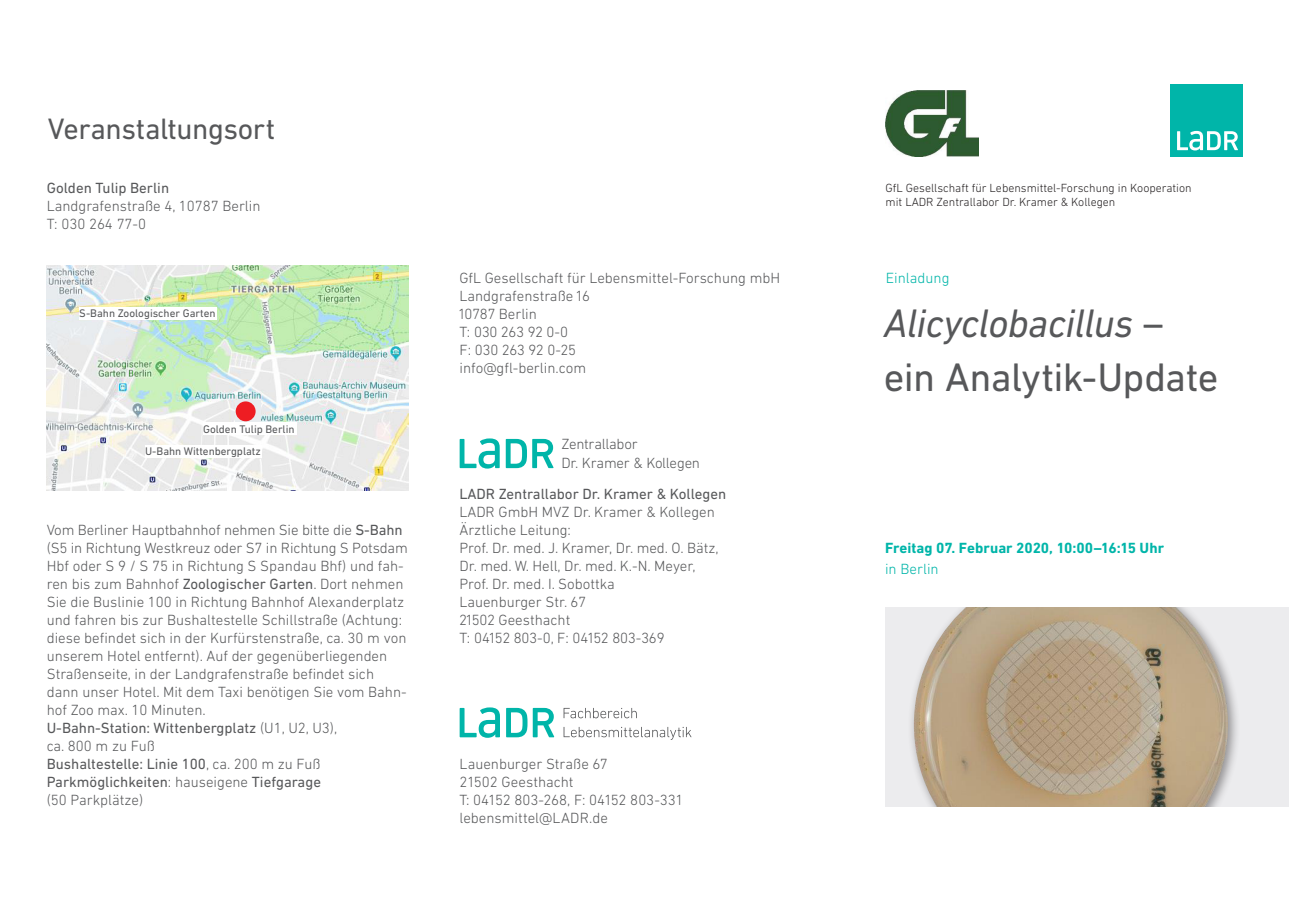
<style>
.page{position:relative;width:1289px;height:919px;background:#fff}
.page>*{position:absolute;margin:0;border:0;box-sizing:border-box;transform-origin:0 0}
.t1{font:40.5px/54px "DIN Next LT Pro";letter-spacing:-.015em;color:#57585a}
.t2{font:30px "DIN Next LT Pro";letter-spacing:-.015em;color:#57585a}
.t3{font:300 15px/18px "DIN Next LT Pro";color:#57585a}
.t4{font:15px "DIN Next LT Pro";color:#57585a}
.t5{font:700 15px "DIN Next LT Pro";color:#00b5a9}
.t6{font:300 15px/18.9px "DIN Next LT Pro";letter-spacing:-.02em;color:#57585a}
.t7{font:300 15px "DIN Next LT Pro";color:#00b5a9}
.t8{font:300 12px/14.4px "DIN Next LT Pro";color:#231f20}
.t9{font:11.25px/22.6px "DIN Next LT Pro";color:#57585a}
.s1{font-weight:400}
.s2{font-style:italic}
</style>
<div class="page">
<div style="left:885px;top:607px;width:403px;height:199px;background:#ececee"></div>
<div style="left:907px;top:560px;width:333px;height:334px;background:#231f20;opacity:.45"></div>
<img style="left:913px;top:607px;width:314px;height:200px">
<div style="left:885px;top:490px;width:403px;height:117px;background:#fff"></div>
<div style="left:885px;top:807px;width:403px;height:111px;background:#fff"></div>
<img style="left:885px;top:91px;width:93px;height:66px">
<img style="left:47px;top:265px;width:361px;height:225px">
<svg style="left:235px;top:400px;width:26px;height:22px"></svg>
<div style="left:203px;top:422px;width:93px;height:13px;background:#fff"></div>
<div style="left:145px;top:444px;width:117px;height:13px;background:#fff"></div>
<div style="left:79px;top:307px;width:137px;height:12px;background:#fff"></div>
<div style="left:236px;top:401px;width:19px;height:20px;background:#ee1d23;border-radius:50%"></div>
<svg style="left:459px;top:438px;width:94px;height:30px"></svg>
<svg style="left:459px;top:707px;width:95px;height:30px"></svg>
<svg style="left:563px;top:726px;width:128px;height:13px"></svg>
<svg style="left:563px;top:707px;width:73px;height:11px"></svg>
<div style="left:1170px;top:84px;width:73px;height:73px;background:#00b5a9"></div>
<svg style="left:1177px;top:131px;width:60px;height:19px"></svg>
<h2 class="t2" style="left:48px;top:111px;width:229px">Veranstaltungsort</h2>
<p class="t4" style="left:47px;top:179px;width:124px">Golden Tulip Berlin</p>
<p class="t3" style="left:47px;top:196px;width:215px">Landgrafenstraße 4, 10787 Berlin<br>T: 030 264 77-0</p>
<p class="t9" style="left:79px;top:302px;width:138px">S-Bahn Zoologischer Garten</p>
<p class="t9" style="left:145px;top:417px;width:151px;text-indent:58px">Golden Tulip Berlin<br>U-Bahn Wittenbergplatz</p>
<p class="t3" style="left:47px;top:520px;width:363px">Vom Berliner Hauptbahnhof nehmen Sie bitte die <span class="s1">S-Bahn </span>(S5 in Richtung Westkreuz oder S7 in Richtung S Potsdam Hbf oder S 9 / S 75 in Richtung S Spandau Bhf) und fah&shy;ren bis zum Bahnhof <span class="s1">Zoologischer Garten</span>. Dort nehmen Sie die Buslinie 100 in Richtung Bahnhof Alexanderplatz und fahren bis zur Bushaltestelle Schillstraße (Achtung: diese befindet sich in der Kurfürstenstraße, ca. 30 m von unserem Hotel entfernt). Auf der gegenüberliegenden Straßenseite, in der Landgrafenstraße befindet sich dann unser Hotel. Mit dem Taxi benötigen Sie vom Bahn&shy;hof Zoo max. 10 Minuten.<br><span class="s1">U-Bahn-Station: Wittenbergplatz</span> (U1, U2, U3),<br>ca. 800 m zu Fuß<br><span class="s1">Bushaltestelle: Linie 100</span>, ca. 200 m zu Fuß <span class="s1">Parkmöglichkeiten</span>: hauseigene <span class="s1">Tiefgarage<br></span>(50 Parkplätze)</p>
<p class="t3" style="left:459px;top:268px;width:322px">GfL Gesellschaft für Lebensmittel-Forschung mbH<br>Landgrafenstraße 16<br>10787 Berlin<br>T: 030 263 92 0-0<br>F: 030 263 92 0-25<br>info@gfl-berlin.com</p>
<p class="t6" style="left:561px;top:434px;width:140px">Zentrallabor<br>Dr. Kramer &amp; Kollegen</p>
<p class="t4" style="left:459px;top:485px;width:268px">LADR Zentrallabor Dr. Kramer &amp; Kollegen</p>
<p class="t3" style="left:459px;top:502px;width:261px">LADR GmbH MVZ Dr. Kramer &amp; Kollegen<br>Ärztliche Leitung:<br>Prof. Dr. med. J. Kramer, Dr. med. O. Bätz,<br>Dr. med. W. Hell, Dr. med. K.-N. Meyer,<br>Prof. Dr. med. I. Sobottka<br>Lauenburger Str. 67<br>21502 Geesthacht<br>T: 04152 803-0, F: 04152 803-369</p>
<p class="t3" style="left:459px;top:754px;width:225px">Lauenburger Straße 67<br>21502 Geesthacht<br>T: 04152 803-268, F: 04152 803-331 lebensmittel@LADR.de</p>
<p class="t8" style="left:885px;top:180px;width:307px">GfL Gesellschaft für Lebensmittel-Forschung in Kooperation mit LADR Zentrallabor Dr. Kramer &amp; Kollegen</p>
<p class="t7" style="left:885px;top:269px;width:65px">Einladung</p>
<h1 class="t1" style="left:883px;top:295px;width:336px"><span class="s2">Alicyclobacillus</span> – ein Analytik-Update</h1>
<p class="t5" style="left:885px;top:539px;width:280px">Freitag 07. Februar 2020, 10:00–16:15 Uhr</p>
<p class="t7" style="left:885px;top:560px;width:55px">in Berlin</p>
</div>
